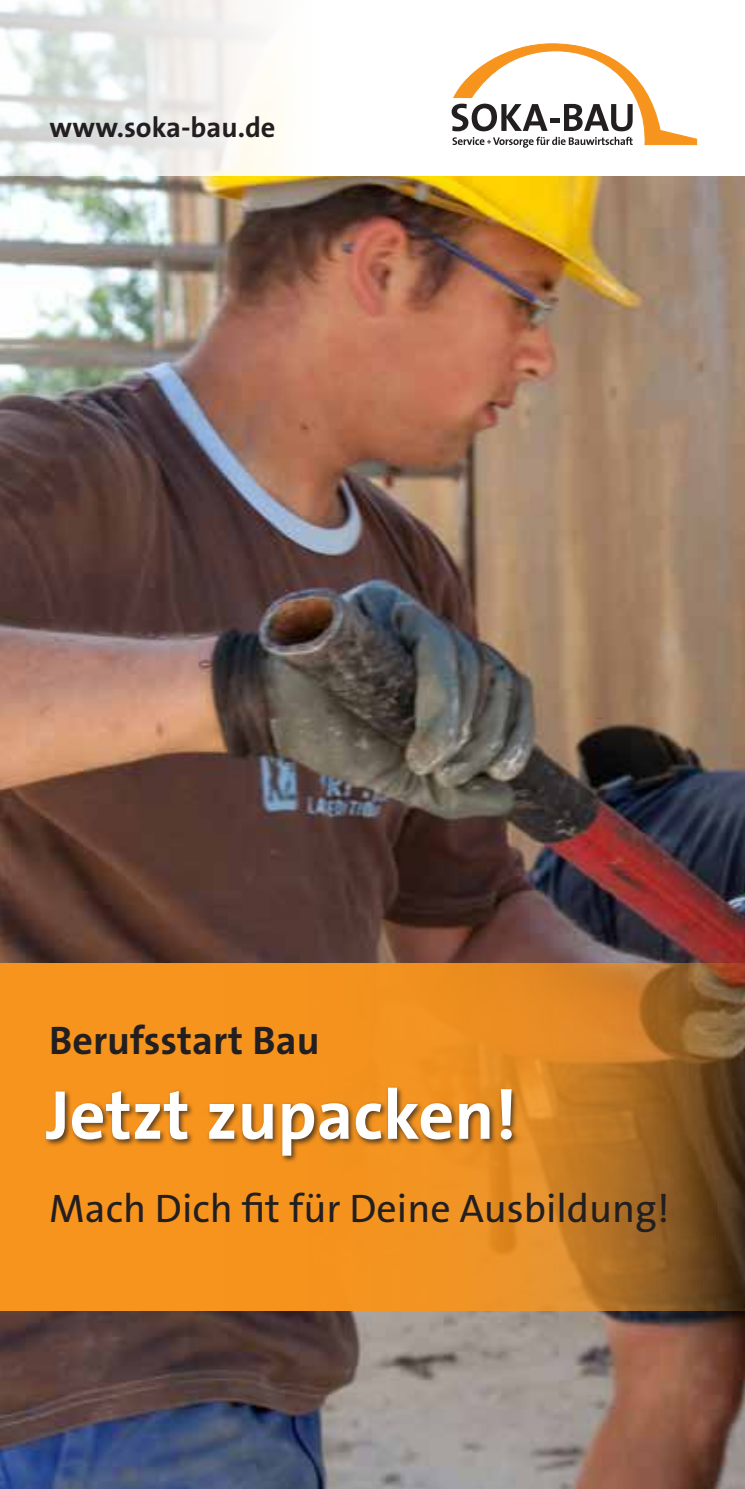
<style>
.page{position:relative;width:745px;height:1489px;background:#fff}
.page>*{position:absolute;margin:0;border:0;box-sizing:border-box;transform-origin:0 0}
.t1{font:700 70px "The Sans B7";color:#fff}
.t2{font:40px "The Sans B5 Plain";color:#231f20}
.t3{font:700 40px "The Sans B7";color:#231f20}
.t4{font:700 28.5px "The Sans B7";color:#231f20}
</style>
<div class="page">
<img style="left:0;top:176px;width:744px;height:1312px">
<svg style="left:0;top:0;width:698px;height:176px"></svg>
<svg style="left:451px;top:43px;width:245px;height:105px"></svg>
<svg style="left:0;top:963px;width:744px;height:347px;background:#d98421"></svg>
<div style="left:44px;top:1085px;width:474px;height:77px;background:#231f20;opacity:.75"></div>
<p class="t4" style="left:50px;top:113px;width:227px">www.soka-bau.de</p>
<p class="t3" style="left:49px;top:1019px;width:271px">Berufsstart Bau</p>
<h1 class="t1" style="left:46px;top:1078px;width:472px">Jetzt zupacken!</h1>
<p class="t2" style="left:49px;top:1187px;width:621px">Mach Dich fit für Deine Ausbildung!</p>
</div>
